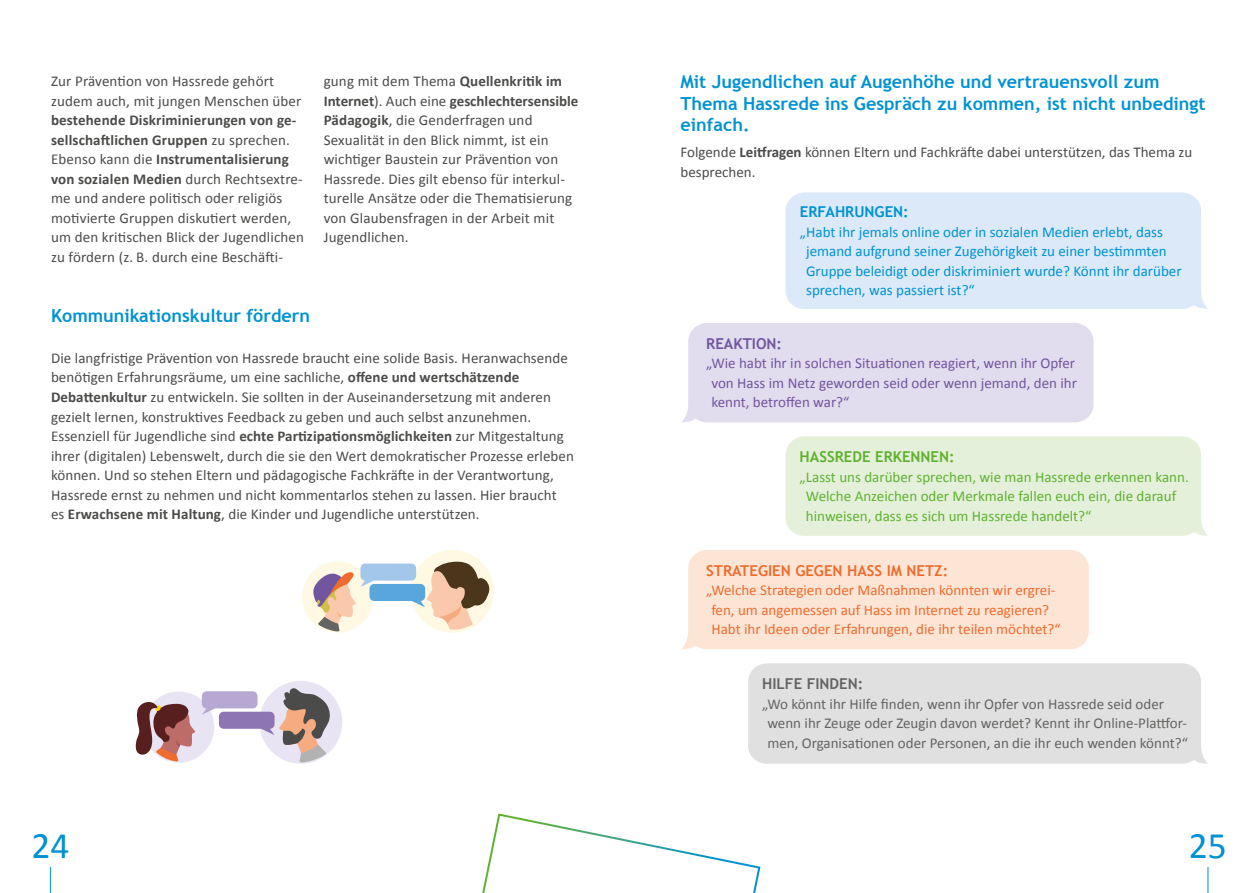
<style>
.page{position:relative;width:1259px;height:893px;background:#fff}
.page>*{position:absolute;margin:0;border:0;box-sizing:border-box;transform-origin:0 0}
.t1{font:37.5px "Calibri";color:#0092d2}
.Copytext{font:700 18px/21.6px "Trebuchet MS";color:#0092d2}
.Copytext-2{font:15px/19.5px "Calibri";letter-spacing:.005em;color:#4b4b4a}
.Copytext-3{font:15px/19.5px "Calibri";color:#0092d2}
.Copytext-4{font:15px/19.5px "Calibri";color:#646463}
.Copytext-5{font:15px/19.5px "Calibri";color:#5fb230}
.Copytext-6{font:15px/19.5px "Calibri";color:#ed6c2e;text-align:center}
.Copytext-7{font:15px/19.5px "Calibri";color:#72559f}
.Copytext-8{font:700 15px "Trebuchet MS";color:#ed6c2e}
.Copytext-9{font:700 15px "Trebuchet MS";color:#5fb230}
.Copytext-10{font:700 15px "Trebuchet MS";color:#0092d2}
.Copytext-11{font:700 15px "Trebuchet MS";color:#646463}
.Copytext-12{font:700 15px "Trebuchet MS";color:#72559f}
.s1{font-weight:700}
</style>
<div class="page">
<svg style="left:482px;top:813px;width:279px;height:80px"></svg>
<svg style="left:50px;top:867px;width:1px;height:26px"></svg>
<svg style="left:1207px;top:867px;width:1px;height:26px"></svg>
<div style="left:785px;top:192px;width:423px;height:117px;background:#dce9f8"></div>
<div style="left:682px;top:323px;width:411px;height:99px;background:#e2dcef"></div>
<div style="left:785px;top:436px;width:423px;height:100px;background:#e5f0da"></div>
<div style="left:682px;top:550px;width:406px;height:99px;background:#fde5d6"></div>
<div style="left:748px;top:663px;width:460px;height:101px;background:#e0e0e0"></div>
<div style="left:302px;top:561px;width:71px;height:72px;background:#fff9e3;border-radius:50%"></div>
<div style="left:411px;top:550px;width:83px;height:83px;background:#fff9e3;border-radius:50%"></div>
<svg style="left:312px;top:563px;width:104px;height:70px"></svg>
<div style="left:369px;top:584px;width:56px;height:17px;background:#58a6dc;border-radius:5px"></div>
<svg style="left:427px;top:561px;width:63px;height:70px"></svg>
<div style="left:143px;top:691px;width:71px;height:72px;background:#e9e4f3;border-radius:50%"></div>
<svg style="left:136px;top:700px;width:60px;height:61px"></svg>
<div style="left:259px;top:681px;width:83px;height:83px;background:#e9e4f3;border-radius:50%"></div>
<svg style="left:278px;top:688px;width:53px;height:76px"></svg>
<svg style="left:202px;top:691px;width:55px;height:24px"></svg>
<div style="left:219px;top:712px;width:55px;height:17px;background:#8d75b3;border-radius:5px"></div>
<p class="Copytext-2" style="left:51px;top:71px;width:255px">Zur Prävention von Hassrede gehört zudem auch, mit jungen Menschen über <span class="s1">bestehende Diskriminierungen von ge&shy;sellschaftlichen Gruppen</span> zu sprechen.<br>Ebenso kann die <span class="s1">Instrumentalisierung von sozialen Medien</span> durch Rechtsextre&shy;me und andere politisch oder religiös motivierte Gruppen diskutiert werden, um den kritischen Blick der Jugendlichen zu fördern (z. B. durch eine Beschäfti-</p>
<p class="Copytext-2" style="left:324px;top:71px;width:256px">gung mit dem Thema <span class="s1">Quellenkritik im Internet</span>). Auch eine <span class="s1">geschlechtersensible Pädagogik</span>, die Genderfragen und Sexualität in den Blick nimmt, ist ein wichtiger Baustein zur Prävention von Hassrede. Dies gilt ebenso für interkul&shy;turelle Ansätze oder die Thematisierung von Glaubensfragen in der Arbeit mit Jugendlichen.</p>
<p class="Copytext" style="left:51px;top:305px;width:261px">Kommunikationskultur fördern</p>
<p class="Copytext-2" style="left:51px;top:348px;width:524px">Die langfristige Prävention von Hassrede braucht eine solide Basis. Heranwachsende benötigen Erfahrungsräume, um eine sachliche, <span class="s1">offene und wertschätzende Debattenkultur</span> zu entwickeln. Sie sollten in der Auseinandersetzung mit anderen gezielt lernen, konstruktives Feedback zu geben und auch selbst anzunehmen.<br>Essenziell für Jugendliche sind <span class="s1">echte Partizipationsmöglichkeiten</span> zur Mitgestaltung ihrer (digitalen) Lebenswelt, durch die sie den Wert demokratischer Prozesse erleben können. Und so stehen Eltern und pädagogische Fachkräfte in der Verantwortung, Hassrede ernst zu nehmen und nicht kommentarlos stehen zu lassen. Hier braucht<br>es <span class="s1">Erwachsene mit Haltung</span>, die Kinder und Jugendliche unterstützen.</p>
<p class="Copytext" style="left:680px;top:71px;width:526px">Mit Jugendlichen auf Augenhöhe und vertrauensvoll zum<br>Thema Hassrede ins Gespräch zu kommen, ist nicht unbedingt einfach.</p>
<p class="Copytext-2" style="left:680px;top:143px;width:513px">Folgende <span class="s1">Leitfragen</span> können Eltern und Fachkräfte dabei unterstützen, das Thema zu besprechen.</p>
<p class="Copytext-10" style="left:800px;top:203px;width:110px">ERFAHRUNGEN:</p>
<p class="Copytext-3" style="left:806px;top:222px;width:377px;text-indent:-6px">„Habt ihr jemals online oder in sozialen Medien erlebt, dass jemand aufgrund seiner Zugehörigkeit zu einer bestimmten Gruppe beleidigt oder diskriminiert wurde? Könnt ihr darüber sprechen, was passiert ist?“</p>
<p class="Copytext-12" style="left:706px;top:334px;width:77px">REAKTION:</p>
<p class="Copytext-7" style="left:711px;top:354px;width:367px;text-indent:-5px">„Wie habt ihr in solchen Situationen reagiert, wenn ihr Opfer von Hass im Netz geworden seid oder wenn jemand, den ihr kennt, betroffen war?“</p>
<p class="Copytext-9" style="left:799px;top:448px;width:157px">HASSREDE ERKENNEN:</p>
<p class="Copytext-5" style="left:806px;top:467px;width:384px;text-indent:-6px">„Lasst uns darüber sprechen, wie man Hassrede erkennen kann.<br>Welche Anzeichen oder Merkmale fallen euch ein, die darauf hinweisen, dass es sich um Hassrede handelt?“</p>
<p class="Copytext-8" style="left:706px;top:561px;width:243px">STRATEGIEN GEGEN HASS IM NETZ:</p>
<p class="Copytext-6" style="left:706px;top:581px;width:356px">„Welche Strategien oder Maßnahmen könnten wir ergrei&shy;fen, um angemessen auf Hass im Internet zu reagieren?<br>Habt ihr Ideen oder Erfahrungen, die ihr teilen möchtet?“</p>
<p class="Copytext-11" style="left:762px;top:675px;width:103px">HILFE FINDEN:</p>
<p class="Copytext-4" style="left:767px;top:694px;width:422px;text-indent:-5px">„Wo könnt ihr Hilfe finden, wenn ihr Opfer von Hassrede seid oder wenn ihr Zeuge oder Zeugin davon werdet? Kennt ihr Online-Plattfor&shy;men, Organisationen oder Personen, an die ihr euch wenden könnt?“</p>
<h1 class="t1" style="left:31px;top:822px;width:40px">24</h1>
<h1 class="t1" style="left:1189px;top:822px;width:40px">25</h1>
</div>
